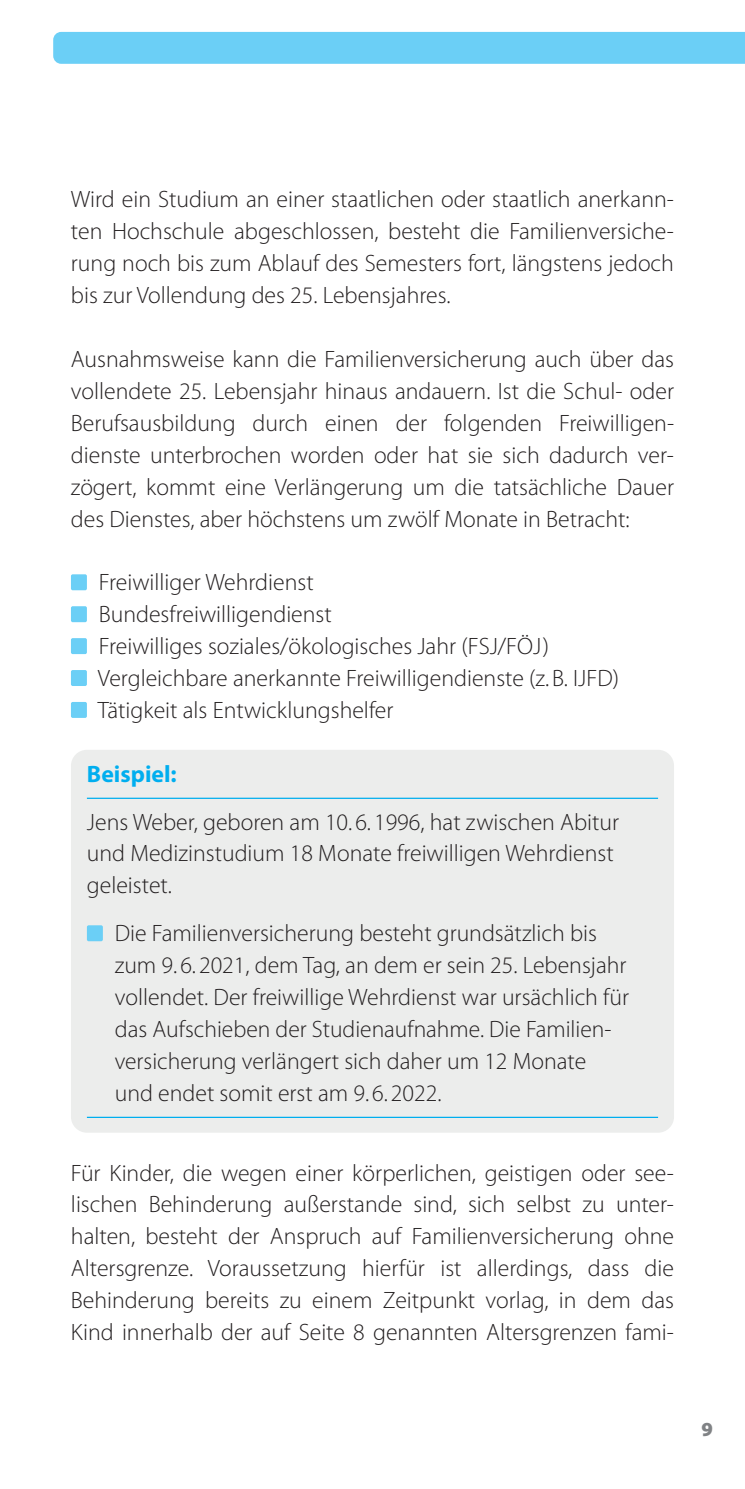
<style>
.page{position:relative;width:745px;height:1489px;background:#fff}
.page>*{position:absolute;margin:0;border:0;box-sizing:border-box;transform-origin:0 0}
.t1{font:300 23.75px/32px "Myriad Pro";color:#231f20;text-align:justify}
.t2{font:700 23.75px "Myriad Pro";color:#00aeef}
.t3{font:900 20px "Myriad Pro";color:#808285}
</style>
<div class="page">
<div style="left:53px;top:32px;width:691px;height:32px;background:#6bcff6"></div>
<div style="left:71px;top:749px;width:602px;height:383px;background:#ecedec;border-radius:16px"></div>
<hr style="left:87px;top:797px;width:570px;height:1px;background:#00aeef">
<hr style="left:87px;top:1116px;width:570px;height:1px;background:#00aeef">
<div style="left:71px;top:574px;width:16px;height:16px;background:#6bcff6;border-radius:2px"></div>
<div style="left:71px;top:606px;width:16px;height:16px;background:#6bcff6;border-radius:2px"></div>
<div style="left:71px;top:638px;width:16px;height:16px;background:#6bcff6;border-radius:2px"></div>
<div style="left:71px;top:670px;width:16px;height:16px;background:#6bcff6;border-radius:2px"></div>
<div style="left:71px;top:702px;width:16px;height:16px;background:#6bcff6;border-radius:2px"></div>
<div style="left:87px;top:925px;width:16px;height:16px;background:#6bcff6;border-radius:2px"></div>
<p class="t1" style="left:71px;top:184px;width:604px">Wird ein Studium an einer staatlichen oder staatlich anerkann&shy;ten Hochschule abgeschlossen, besteht die Familienversiche&shy;rung noch bis zum Ablauf des Semesters fort, längstens jedoch bis zur Vollendung des 25. Lebensjahres.</p>
<p class="t1" style="left:71px;top:343px;width:604px">Ausnahmsweise kann die Familienversicherung auch über das vollendete 25. Lebensjahr hinaus andauern. Ist die Schul- oder Berufsausbildung durch einen der folgenden Freiwilligen&shy;dienste unterbrochen worden oder hat sie sich dadurch ver&shy;zögert, kommt eine Verlängerung um die tatsächliche Dauer des Dienstes, aber höchstens um zwölf Monate in Betracht:</p>
<p class="t1" style="left:98px;top:566px;width:522px;text-align:left">Freiwilliger Wehrdienst<br>Bundesfreiwilligendienst<br>Freiwilliges soziales/ökologisches Jahr (FSJ/FÖJ)<br>Vergleichbare anerkannte Freiwilligendienste (z.B. IJFD)<br>Tätigkeit als Entwicklungshelfer</p>
<p class="t2" style="left:87px;top:760px;width:91px">Beispiel:</p>
<p class="t1" style="left:87px;top:806px;width:533px;text-align:left">Jens Weber, geboren am 10. 6. 1996, hat zwischen Abitur und Medizinstudium 18 Monate freiwilligen Wehrdienst geleistet.</p>
<p class="t1" style="left:115px;top:917px;width:515px;text-align:left">Die Familienversicherung besteht grundsätzlich bis zum 9. 6. 2021, dem Tag, an dem er sein 25. Lebensjahr vollendet. Der freiwillige Wehrdienst war ursächlich für das Aufschieben der Studienaufnahme. Die Familien&shy;versicherung verlängert sich daher um 12 Monate und endet somit erst am 9. 6. 2022.</p>
<p class="t1" style="left:71px;top:1156px;width:604px">Für Kinder, die wegen einer körperlichen, geistigen oder see&shy;lischen Behinderung außerstande sind, sich selbst zu unter&shy;halten, besteht der Anspruch auf Familienversicherung ohne Altersgrenze. Voraussetzung hierfür ist allerdings, dass die Behinderung bereits zu einem Zeitpunkt vorlag, in dem das Kind innerhalb der auf Seite 8 genannten Altersgrenzen fami-</p>
<p class="t3" style="left:701px;top:1417px;width:13px">9</p>
</div>
